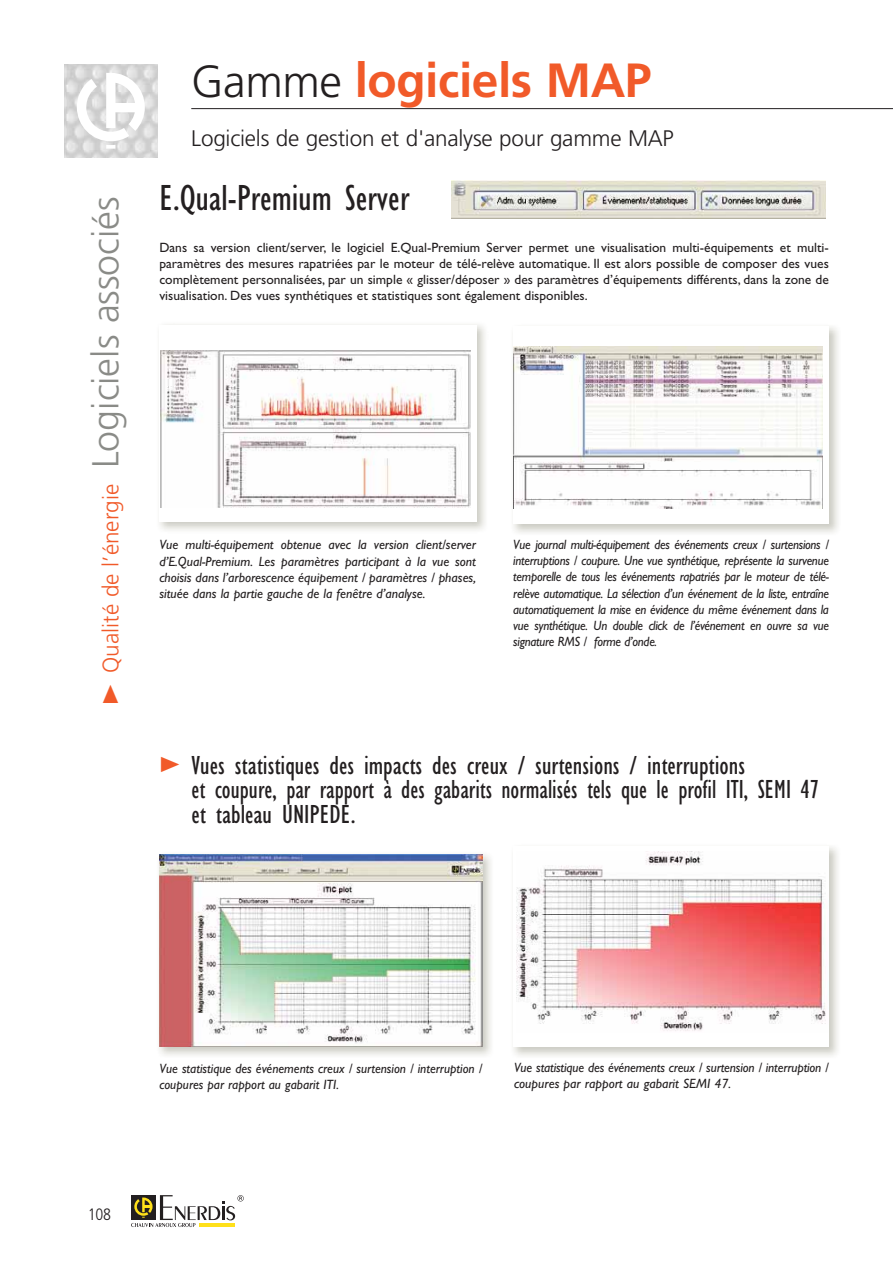
<style>
.page{position:relative;width:893px;height:1263px;background:#fff}
.page>*{position:absolute;margin:0;border:0;box-sizing:border-box;transform-origin:0 0}
.t1{font:700 48px "Frutiger";letter-spacing:-.01em;color:#f15a29}
.t2{font:37.5px "Gill Sans CA Cnd";color:#231f20}
.t3{font:27px/24.9px "Gill Sans CA Cnd";color:#231f20}
.t4{font:300 22.5px "Frutiger";letter-spacing:-.01em;color:#231f20}
.t5{font:300 22.5px "Frutiger";color:#f15a29}
.t6{font:300 condensed 16.5px "Frutiger";color:#231f20}
.t7{font:13.5px/16.2px "Gill Sans CA";color:#231f20;text-align:justify}
.t8{font:italic 13.5px/16.2px "Gill Sans CA";color:#231f20}
.t9{font:italic 13.5px/16.2px "Gill Sans CA";color:#231f20;text-align:justify;scale:.94 1}
.s1{font-family:"The Sans Caps";font-weight:400;font-size:43.5px}
.s2{font-size:37.5px;color:#8a8b87}
.s3{font-weight:300;font-size:45px;color:#231f20}
.s4{font-family:"The Sans Caps";font-size:43.5px;color:#f15a29}
</style>
<div class="page">
<svg style="left:131px;top:1195px;width:113px;height:32px"></svg>
<hr style="left:191px;top:108px;width:702px;height:1px;background:#231f20">
<img style="left:64px;top:64px;width:93px;height:94px">
<svg style="left:77px;top:73px;width:68px;height:76px"></svg>
<img style="left:160px;top:350px;width:310px;height:157px">
<img style="left:452px;top:181px;width:373px;height:38px">
<img style="left:514px;top:347px;width:309px;height:161px">
<img style="left:159px;top:854px;width:332px;height:202px">
<img style="left:159px;top:855px;width:323px;height:191px">
<img style="left:516px;top:851px;width:313px;height:181px">
<h3 class="t5" style="left:102px;top:707px;width:512px;rotate:-90deg"><span class="s1">&gt;</span> Qualité de l’énergie <span class="s2">Logiciels associés</span></h3>
<h1 class="t1" style="left:191px;top:61px;width:462px"><span class="s3">Gamme</span> logiciels MAP</h1>
<h3 class="t4" style="left:191px;top:129px;width:484px">Logiciels de gestion et d'analyse pour gamme MAP</h3>
<h2 class="t2" style="left:159px;top:186px;width:251px">E.Qual-Premium Server</h2>
<p class="t7" style="left:159px;top:240px;width:671px">Dans sa version client/server, le logiciel E.Qual-Premium Server permet une visualisation multi-équipements et multi&shy;paramètres des mesures rapatriées par le moteur de télé-relève automatique. Il est alors possible de composer des vues complètement personnalisées, par un simple « glisser/déposer » des paramètres d’équipements différents, dans la zone de visualisation. Des vues synthétiques et statistiques sont également disponibles.</p>
<p class="t8" style="left:159px;top:538px;width:318px;text-align:justify">Vue multi-équipement obtenue avec la version client/server d’E.Qual-Premium. Les paramètres participant à la vue sont choisis dans l’arborescence équipement / paramètres / phases, située dans la partie gauche de la fenêtre d’analyse.</p>
<p class="t9" style="left:513px;top:538px;width:337px">Vue journal multi-équipement des événements creux / surtensions / interruptions / coupure. Une vue synthétique, représente la survenue temporelle de tous les événements rapatriés par le moteur de télé&shy;relève automatique. La sélection d’un événement de la liste, entraîne automatiquement la mise en évidence du même événement dans la vue synthétique. Un double click de l’événement en ouvre sa vue signature RMS / forme d’onde.</p>
<h3 class="t3" style="left:191px;top:755px;width:629px;text-indent:-34px"><span class="s4">&gt;</span> Vues statistiques des impacts des creux / surtensions / interruptions<br>et coupure, par rapport à des gabarits normalisés tels que le profil ITI, SEMI 47 et tableau UNIPEDE.</h3>
<p class="t6" style="left:88px;top:1207px;width:25px">108</p>
<p class="t8" style="left:159px;top:1061px;width:325px">Vue statistique des événements creux / surtension / interruption / coupures par rapport au gabarit ITI.</p>
<p class="t8" style="left:514px;top:1061px;width:316px">Vue statistique des événements creux / surtension / interruption / coupures par rapport au gabarit SEMI 47.</p>
</div>
